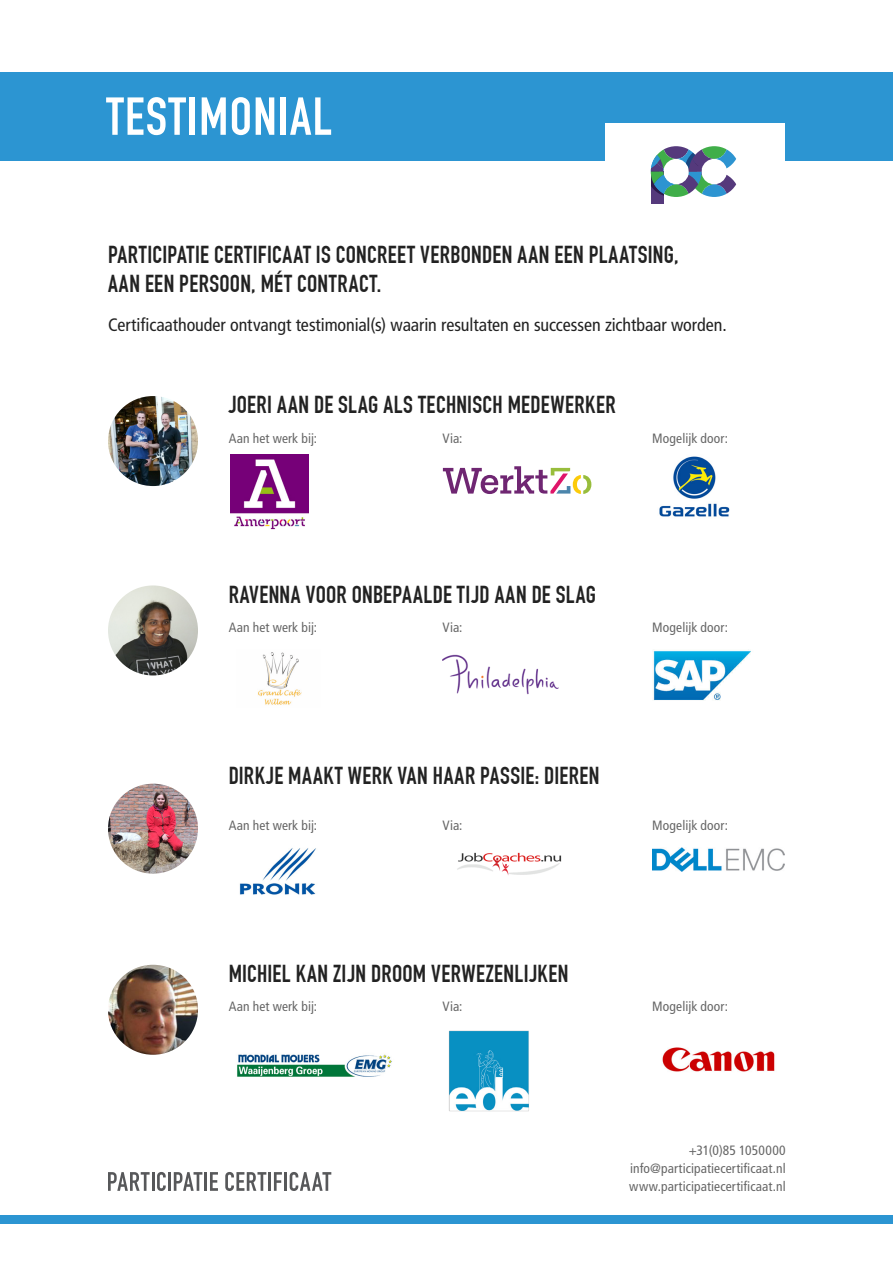
<style>
.page{position:relative;width:893px;height:1263px;background:#fff}
.page>*{position:absolute;margin:0;border:0;box-sizing:border-box;transform-origin:0 0}
.Chapter_Title{font:700 52.5px "DIN Condensed";letter-spacing:.025em;color:#fff}
.gewone_kop{font:700 24px "DIN Condensed";letter-spacing:.02em;color:#222}
.Header_1{font:700 24px/28.8px "DIN Condensed";letter-spacing:.015em;color:#222}
.Paragraaf{font:condensed 18px "Frutiger LT Std";letter-spacing:-.005em;color:#222}
.t1{font:condensed 13.5px "Frutiger LT Std";letter-spacing:.01em;color:#666}
</style>
<div class="page">
<div style="left:0;top:1215px;width:893px;height:9px;background:#2c95d2"></div>
<svg style="left:108px;top:1172px;width:58px;height:19px"></svg>
<hr style="left:168px;top:1172px;width:3px;height:19px;background:#57585a">
<svg style="left:174px;top:1172px;width:28px;height:19px"></svg>
<hr style="left:204px;top:1172px;width:3px;height:19px;background:#57585a">
<svg style="left:210px;top:1172px;width:8px;height:19px"></svg>
<svg style="left:225px;top:1172px;width:41px;height:19px"></svg>
<hr style="left:268px;top:1172px;width:3px;height:19px;background:#57585a">
<svg style="left:274px;top:1172px;width:8px;height:19px"></svg>
<hr style="left:284px;top:1172px;width:3px;height:19px;background:#57585a">
<svg style="left:290px;top:1172px;width:41px;height:19px"></svg>
<div style="left:0;top:72px;width:893px;height:88px;background:#2c95d2"></div>
<div style="left:606px;top:123px;width:179px;height:68px;background:#fff"></div>
<svg style="left:714px;top:175px;width:22px;height:19px"></svg>
<div style="left:651px;top:172px;width:12px;height:32px;background:#55397c"></div>
<svg style="left:651px;top:146px;width:75px;height:51px"></svg>
<svg style="left:692px;top:149px;width:22px;height:19px"></svg>
<svg style="left:714px;top:149px;width:22px;height:19px"></svg>
<img style="left:108px;top:396px;width:90px;height:90px;border-radius:45px">
<img style="left:659px;top:456px;width:71px;height:61px">
<img style="left:108px;top:585px;width:90px;height:90px;border-radius:45px">
<img style="left:443px;top:654px;width:116px;height:41px">
<img style="left:653px;top:650px;width:98px;height:51px">
<img style="left:108px;top:784px;width:90px;height:90px;border-radius:45px">
<img style="left:457px;top:852px;width:105px;height:23px">
<img style="left:652px;top:848px;width:133px;height:23px">
<img style="left:108px;top:965px;width:90px;height:90px;border-radius:45px">
<img style="left:449px;top:1030px;width:80px;height:82px">
<img style="left:662px;top:1047px;width:113px;height:25px">
<svg style="left:443px;top:466px;width:148px;height:28px"></svg>
<img style="left:230px;top:455px;width:78px;height:75px">
<img style="left:258px;top:652px;width:44px;height:53px">
<img style="left:239px;top:848px;width:77px;height:47px">
<img style="left:237px;top:1054px;width:155px;height:23px">
<p class="Chapter_Title" style="left:106px;top:86px;width:227px">TESTIMONIAL</p>
<p class="Header_1" style="left:108px;top:241px;width:572px">PARTICIPATIE CERTIFICAAT IS CONCREET VERBONDEN AAN EEN PLAATSING,<br>AAN EEN PERSOON, MÉT CONTRACT.</p>
<p class="Paragraaf" style="left:108px;top:314px;width:620px">Certificaathouder ontvangt testimonial(s) waarin resultaten en successen zichtbaar worden.</p>
<p class="gewone_kop" style="left:229px;top:391px;width:389px">JOERI AAN DE SLAG ALS TECHNISCH MEDEWERKER</p>
<p class="t1" style="left:229px;top:430px;width:90px">Aan het werk bij:</p>
<p class="t1" style="left:443px;top:430px;width:21px">Via:</p>
<p class="t1" style="left:652px;top:430px;width:77px">Mogelijk door:</p>
<p class="gewone_kop" style="left:229px;top:580px;width:369px">RAVENNA VOOR ONBEPAALDE TIJD AAN DE SLAG</p>
<p class="t1" style="left:229px;top:619px;width:90px">Aan het werk bij:</p>
<p class="t1" style="left:443px;top:619px;width:21px">Via:</p>
<p class="t1" style="left:652px;top:619px;width:77px">Mogelijk door:</p>
<p class="gewone_kop" style="left:229px;top:761px;width:372px">DIRKJE MAAKT WERK VAN HAAR PASSIE: DIEREN</p>
<p class="t1" style="left:229px;top:818px;width:90px">Aan het werk bij:</p>
<p class="t1" style="left:443px;top:818px;width:21px">Via:</p>
<p class="t1" style="left:652px;top:818px;width:77px">Mogelijk door:</p>
<p class="gewone_kop" style="left:229px;top:959px;width:341px">MICHIEL KAN ZIJN DROOM VERWEZENLIJKEN</p>
<p class="t1" style="left:229px;top:999px;width:90px">Aan het werk bij:</p>
<p class="t1" style="left:443px;top:999px;width:21px">Via:</p>
<p class="t1" style="left:652px;top:999px;width:77px">Mogelijk door:</p>
<p class="t1" style="left:689px;top:1142px;width:98px">+31(0)85 1050000</p>
<p class="t1" style="left:630px;top:1160px;width:157px">info@participatiecertificaat.nl</p>
<p class="t1" style="left:629px;top:1178px;width:158px">www.participatiecertificaat.nl</p>
</div>
